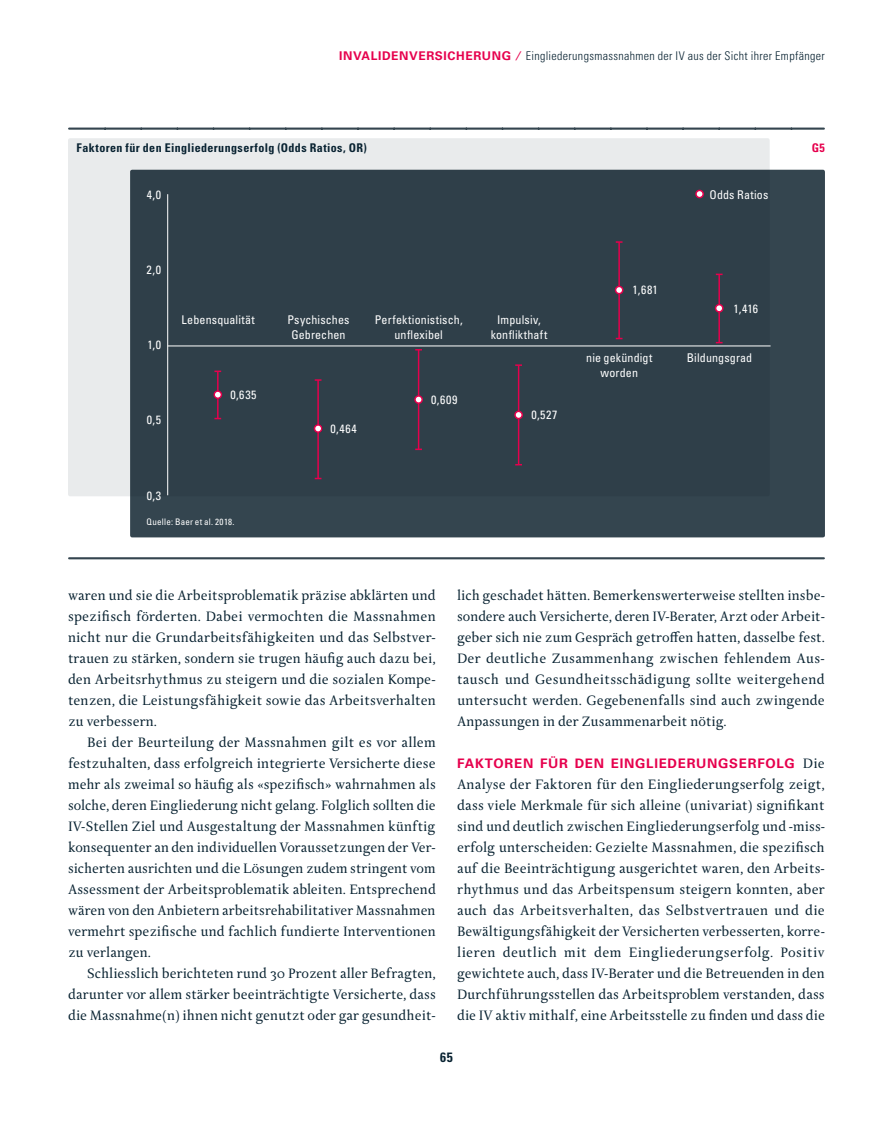
<style>
.page{position:relative;width:893px;height:1127px;background:#fff}
.page>*{position:absolute;margin:0;border:0;box-sizing:border-box;transform-origin:0 0}
.P_03_Grundtext{font:14.7px/21px "Delicato Pro";color:#082231;text-align:justify}
.P_02a_Zwischentitel_H1{font:14.7px/21px "Delicato Pro";color:#082231;text-align:justify}
.t1{font:700 condensed 13.5px "Univers LT Std";color:#082231}
.P_02a_Zwischentitel_H1-2{font:700 13.2px "Univers LT Std";letter-spacing:.055em;color:#e6004d}
.P_08_Tabelle_rechts_negativ{font:condensed 12px/15px "Univers LT Std";letter-spacing:.015em;color:#fff;text-align:center}
.t2{font:300 condensed 12px "Univers LT Std";letter-spacing:.03em;color:#082231}
.P_08_Tabelle_Grafik_Titel{font:700 condensed 12px "Univers LT Std";letter-spacing:.035em;color:#082231}
.t3{font:700 12px "Univers LT Std";color:#e6004d}
.P_08_Tabelle_Grafik_Titel-2{font:700 condensed 12px "Univers LT Std";color:#e6004d}
.P_08_Quellenangabe{font:condensed 9px "Univers LT Std";letter-spacing:.025em;color:#fff}
.s1{font-weight:700;font-stretch:normal;color:#e6004d}
.s2{font-family:"Delicato Pro";font-weight:400;font-size:14.7px;color:#082231}
</style>
<div class="page">
<div style="left:68px;top:138px;width:702px;height:358px;background:#e9ebec;border-radius:2px"></div>
<div style="left:130px;top:170px;width:695px;height:367px;background:#34454f;border-radius:2px"></div>
<svg style="left:69px;top:128px;width:755px;height:2px;background:#526169"></svg>
<hr style="left:69px;top:557px;width:755px;height:2px;background:#34454f">
<hr style="left:167px;top:194px;width:1px;height:301px;background:#fff">
<hr style="left:168px;top:346px;width:603px;height:1px;background:#fff">
<hr style="left:217px;top:371px;width:2px;height:47px;background:#e6004d">
<svg style="left:214px;top:370px;width:7px;height:2px"></svg>
<hr style="left:317px;top:380px;width:2px;height:98px;background:#e6004d">
<hr style="left:418px;top:350px;width:1px;height:99px;background:#e6004d">
<svg style="left:415px;top:448px;width:7px;height:2px"></svg>
<hr style="left:518px;top:365px;width:1px;height:100px;background:#e6004d">
<svg style="left:515px;top:364px;width:7px;height:2px"></svg>
<hr style="left:618px;top:242px;width:2px;height:96px;background:#e6004d">
<hr style="left:718px;top:274px;width:2px;height:69px;background:#e6004d">
<div style="left:214px;top:391px;width:7px;height:7px;background:#fff;border-radius:50%"></div>
<div style="left:213px;top:390px;width:9px;height:9px;border:2px solid #e6004d;border-radius:50%"></div>
<div style="left:314px;top:425px;width:8px;height:7px;background:#fff;border-radius:50%"></div>
<div style="left:314px;top:424px;width:8px;height:9px;border:2px solid #e6004d;border-radius:50%"></div>
<div style="left:415px;top:396px;width:7px;height:7px;background:#fff;border-radius:50%"></div>
<div style="left:414px;top:395px;width:9px;height:9px;border:2px solid #e6004d;border-radius:50%"></div>
<div style="left:515px;top:411px;width:7px;height:7px;background:#fff;border-radius:50%"></div>
<div style="left:514px;top:411px;width:9px;height:8px;border:2px solid #e6004d;border-radius:50%"></div>
<div style="left:616px;top:286px;width:7px;height:8px;background:#fff;border-radius:50%"></div>
<div style="left:615px;top:286px;width:8px;height:8px;border:2px solid #e6004d;border-radius:50%"></div>
<div style="left:716px;top:305px;width:7px;height:7px;background:#fff;border-radius:50%"></div>
<div style="left:715px;top:304px;width:8px;height:9px;border:2px solid #e6004d;border-radius:50%"></div>
<div style="left:696px;top:190px;width:7px;height:8px;background:#fff;border-radius:50%"></div>
<div style="left:695px;top:190px;width:9px;height:8px;border:2px solid #e6004d;border-radius:50%"></div>
<p class="t3" style="left:339px;top:48px;width:6px">INVALIDENVERSICHERUNG</p>
<p class="t2" style="left:517px;top:48px;width:309px"><span class="s1">⁄</span> Eingliederungsmassnahmen der IV aus der Sicht ihrer Empfänger</p>
<p class="P_08_Tabelle_Grafik_Titel" style="left:77px;top:140px;width:292px">Faktoren für den Eingliederungserfolg (Odds Ratios, OR)</p>
<p class="P_08_Tabelle_Grafik_Titel-2" style="left:812px;top:140px;width:15px">G5</p>
<p class="P_08_Tabelle_rechts_negativ" style="left:147px;top:187px;width:16px">4,0</p>
<p class="P_08_Tabelle_rechts_negativ" style="left:147px;top:262px;width:16px">2,0</p>
<p class="P_08_Tabelle_rechts_negativ" style="left:147px;top:337px;width:15px">1,0</p>
<p class="P_08_Tabelle_rechts_negativ" style="left:147px;top:412px;width:16px">0,5</p>
<p class="P_08_Tabelle_rechts_negativ" style="left:375px;top:312px;width:89px">Perfektionistisch,</p>
<p class="P_08_Tabelle_rechts_negativ" style="left:394px;top:327px;width:50px">unflexibel</p>
<p class="P_08_Tabelle_rechts_negativ" style="left:182px;top:312px;width:75px">Lebensqualität</p>
<p class="P_08_Tabelle_rechts_negativ" style="left:497px;top:312px;width:45px">Impulsiv,</p>
<p class="P_08_Tabelle_rechts_negativ" style="left:491px;top:327px;width:58px">konflikthaft</p>
<p class="P_08_Tabelle_rechts_negativ" style="left:287px;top:312px;width:64px">Psychisches</p>
<p class="P_08_Tabelle_rechts_negativ" style="left:291px;top:327px;width:56px">Gebrechen</p>
<p class="P_08_Tabelle_rechts_negativ" style="left:230px;top:387px;width:28px">0,635</p>
<p class="P_08_Tabelle_rechts_negativ" style="left:330px;top:421px;width:28px">0,464</p>
<p class="P_08_Tabelle_rechts_negativ" style="left:431px;top:392px;width:28px">0,609</p>
<p class="P_08_Tabelle_rechts_negativ" style="left:531px;top:407px;width:28px">0,527</p>
<p class="P_08_Tabelle_rechts_negativ" style="left:147px;top:488px;width:16px">0,3</p>
<p class="P_08_Quellenangabe" style="left:147px;top:516px;width:89px">Quelle: Baer et al. 2018.</p>
<p class="P_08_Tabelle_rechts_negativ" style="left:632px;top:282px;width:27px">1,681</p>
<p class="P_08_Tabelle_rechts_negativ" style="left:586px;top:350px;width:68px">nie gekündigt worden</p>
<p class="P_08_Tabelle_rechts_negativ" style="left:709px;top:187px;width:60px">Odds Ratios</p>
<p class="P_08_Tabelle_rechts_negativ" style="left:733px;top:301px;width:26px">1,416</p>
<p class="P_08_Tabelle_rechts_negativ" style="left:687px;top:350px;width:67px">Bildungsgrad</p>
<p class="P_03_Grundtext" style="left:68px;top:585px;width:369px">waren und sie die Arbeitsproblematik präzise abklärten und spezifisch förderten. Dabei vermochten die Massnahmen nicht nur die Grundarbeitsfähigkeiten und das Selbstver&shy;trauen zu stärken, sondern sie trugen häufig auch dazu bei, den Arbeitsrhythmus zu steigern und die sozialen Kompe&shy;tenzen, die Leistungsfähigkeit sowie das Arbeitsverhalten zu verbessern.</p>
<p class="P_03_Grundtext" style="left:68px;top:732px;width:370px;text-indent:19px">Bei der Beurteilung der Massnahmen gilt es vor allem festzuhalten, dass erfolgreich integrierte Versicherte diese mehr als zweimal so häufig als «spezifisch» wahrnahmen als solche, deren Eingliederung nicht gelang. Folglich sollten die IV-Stellen Ziel und Ausgestaltung der Massnahmen künftig konsequenter an den individuellen Voraussetzungen der Ver&shy;sicherten ausrichten und die Lösungen zudem stringent vom Assessment der Arbeitsproblematik ableiten. Entsprechend wären von den Anbietern arbeitsrehabilitativer Massnahmen vermehrt spezifische und fachlich fundierte Interventionen zu verlangen.</p>
<p class="P_03_Grundtext" style="left:68px;top:963px;width:369px;text-indent:19px">Schliesslich berichteten rund 30 Prozent aller Befragten, darunter vor allem stärker beeinträchtigte Versicherte, dass die Massnahme(n) ihnen nicht genutzt oder gar gesundheit-</p>
<p class="P_03_Grundtext" style="left:457px;top:585px;width:369px">lich geschadet hätten. Bemerkenswerterweise stellten insbe&shy;sondere auch Versicherte, deren IV-Berater, Arzt oder Arbeit&shy;geber sich nie zum Gespräch getroffen hatten, dasselbe fest.<br>Der deutliche Zusammenhang zwischen fehlendem Aus&shy;tausch und Gesundheitsschädigung sollte weitergehend untersucht werden. Gegebenenfalls sind auch zwingende Anpassungen in der Zusammenarbeit nötig.</p>
<p class="P_02a_Zwischentitel_H1-2" style="left:457px;top:756px;width:369px">FAKTOREN FÜR DEN EINGLIEDERUNGSERFOLG <span class="s2">Die</span></p>
<p class="P_02a_Zwischentitel_H1" style="left:457px;top:774px;width:369px">Analyse der Faktoren für den Eingliederungserfolg zeigt, dass viele Merkmale für sich alleine (univariat) signifikant sind und deutlich zwischen Eingliederungserfolg und -miss&shy;erfolg unterscheiden: Gezielte Massnahmen, die spezifisch auf die Beeinträchtigung ausgerichtet waren, den Arbeits&shy;rhythmus und das Arbeitspensum steigern konnten, aber auch das Arbeitsverhalten, das Selbstvertrauen und die Bewältigungsfähigkeit der Versicherten verbesserten, korre&shy;lieren deutlich mit dem Eingliederungserfolg. Positiv gewichtete auch, dass IV-Berater und die Betreuenden in den Durchführungsstellen das Arbeitsproblem verstanden, dass die IV aktiv mithalf, eine Arbeitsstelle zu finden und dass die</p>
<p class="t1" style="left:440px;top:1049px;width:14px">65</p>
</div>
